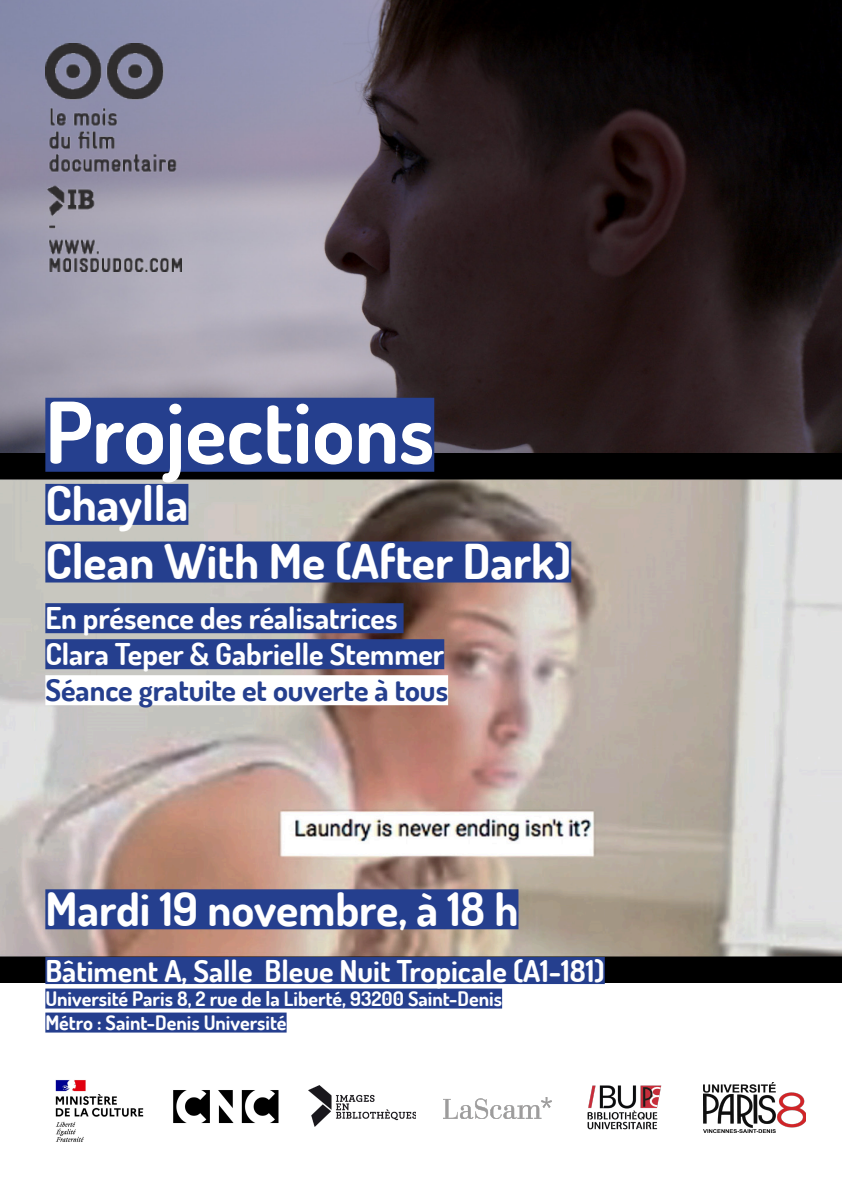
<style>
.page{position:relative;width:842px;height:1191px;background:#fff}
.page>*{position:absolute;margin:0;border:0;box-sizing:border-box;transform-origin:0 0}
.t1{font:700 85px "Dosis";color:#fff}
.t2{font:700 48px "Dosis";color:#fff}
.t3{font:700 46px "Dosis";color:#fff}
.t4{font:700 30px "Dosis";color:#fff}
.t5{font:700 30px "Dosis";color:#253f8e}
.t6{font:700 20px "Dosis";color:#fff}
</style>
<div class="page">
<img style="left:0;top:0;width:842px;height:982px">
<img style="left:45px;top:43px;width:136px;height:228px">
<img style="left:55px;top:1080px;width:89px;height:62px">
<img style="left:173px;top:1090px;width:106px;height:33px">
<img style="left:308px;top:1085px;width:108px;height:41px">
<img style="left:444px;top:1097px;width:107px;height:21px">
<img style="left:587px;top:1085px;width:75px;height:45px">
<img style="left:703px;top:1082px;width:103px;height:50px">
<div style="left:45px;top:398px;width:389px;height:74px;background:#253f8e"></div>
<div style="left:45px;top:484px;width:143px;height:41px;background:#253f8e"></div>
<div style="left:45px;top:541px;width:526px;height:41px;background:#253f8e"></div>
<div style="left:45px;top:603px;width:359px;height:30px;background:#253f8e"></div>
<div style="left:45px;top:639px;width:399px;height:30px;background:#253f8e"></div>
<div style="left:45px;top:675px;width:403px;height:30px;background:#fff"></div>
<div style="left:45px;top:889px;width:473px;height:40px;background:#253f8e"></div>
<div style="left:45px;top:957px;width:560px;height:27px;background:#253f8e"></div>
<div style="left:45px;top:988px;width:457px;height:20px;background:#253f8e"></div>
<div style="left:45px;top:1012px;width:242px;height:20px;background:#253f8e"></div>
<p class="t1" style="left:45px;top:378px;width:390px">Projections</p>
<p class="t2" style="left:45px;top:473px;width:145px">Chaylla</p>
<p class="t2" style="left:45px;top:530px;width:527px">Clean With Me (After Dark)</p>
<p class="t4" style="left:45px;top:599px;width:354px">En présence des réalisatrices</p>
<p class="t4" style="left:45px;top:635px;width:400px">Clara Teper &amp; Gabrielle Stemmer</p>
<p class="t5" style="left:45px;top:671px;width:404px">Séance gratuite et ouverte à tous</p>
<p class="t3" style="left:45px;top:879px;width:475px">Mardi 19 novembre, à 18 h</p>
<p class="t4" style="left:45px;top:951px;width:561px">Bâtiment A, Salle Bleue Nuit Tropicale (A1-181)</p>
<p class="t6" style="left:45px;top:985px;width:458px">Université Paris 8, 2 rue de la Liberté, 93200 Saint-Denis</p>
<p class="t6" style="left:45px;top:1009px;width:243px">Métro : Saint-Denis Université</p>
</div>
